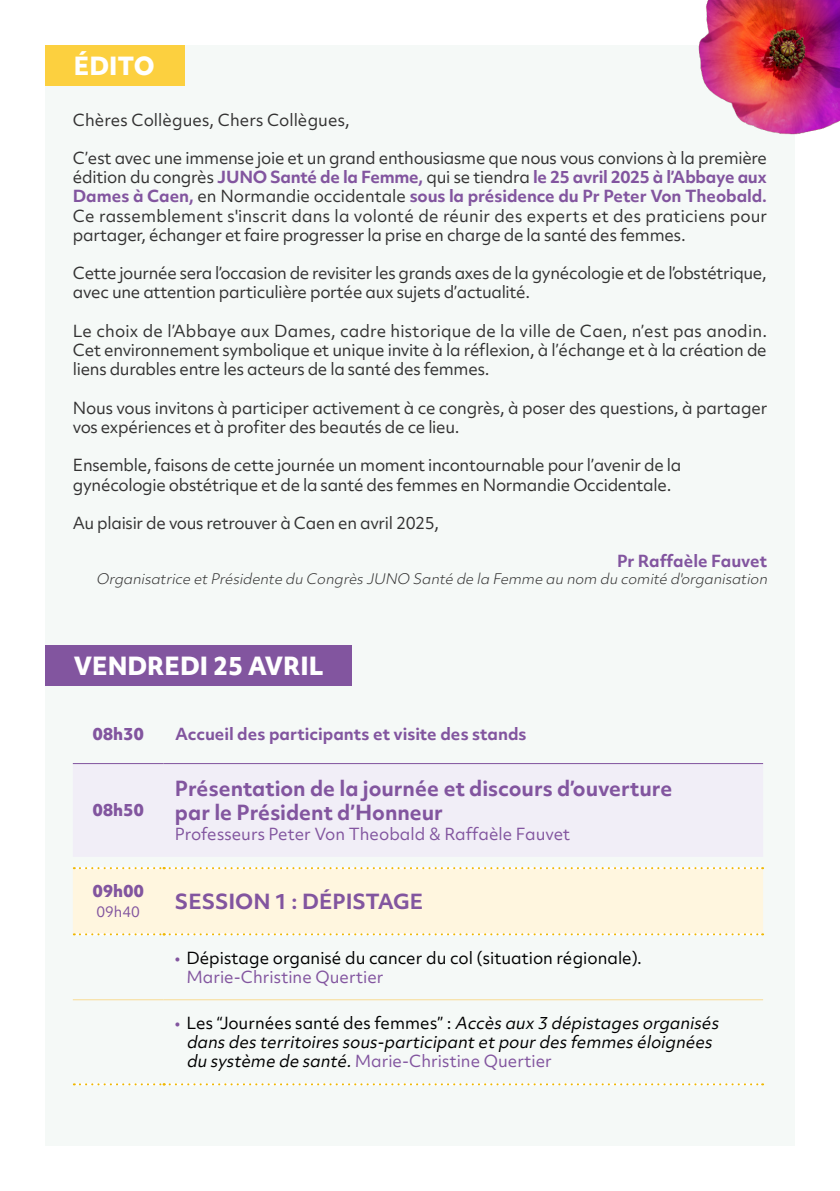
<style>
.page{position:relative;width:840px;height:1191px;background:#fff}
.page>*{position:absolute;margin:0;border:0;box-sizing:border-box;transform-origin:0 0}
.t1{font:800 24px "Objektiv Mk 2";color:#fff;scale:.96 1}
.t2{font:700 20px/24px "Objektiv Mk 2";color:#82559f}
.t3{font:16px/19.2px "Objektiv Mk 2";letter-spacing:-.02em;color:#333232}
.t4{font:italic 16px/19.2px "Objektiv Mk 2";color:#000}
.t5{font:16px/19.2px "Objektiv Mk 2";color:#000}
.t6{font:700 16px "Objektiv Mk 2";color:#82559f}
.t7{font:16px "Objektiv Mk 2";color:#82559f}
.t8{font:16px "Objektiv Mk 2";color:#333232}
.t9{font:800 16px "Objektiv Mk 2";color:#82559f}
.t10{font:italic 300 14px "Objektiv Mk 2";color:#333232}
.t11{font:14px "Objektiv Mk 2";color:#82559f}
.s1{font-weight:700;color:#82559f}
.s2{color:#82559f}
.s3{font-style:normal;color:#82559f}
.s4{font-style:normal}
</style>
<div class="page">
<div style="left:45px;top:45px;width:749px;height:1100px;background:#f5f9f7"></div>
<div style="left:45px;top:45px;width:139px;height:41px;background:#fcd03f"></div>
<div style="left:45px;top:645px;width:306px;height:41px;background:#82559f"></div>
<img style="left:698px;top:0;width:141px;height:135px">
<div style="left:73px;top:764px;width:689px;height:92px;background:#f1eef7"></div>
<div style="left:73px;top:868px;width:689px;height:66px;background:#fff6df"></div>
<svg style="left:74px;top:867px;width:688px;height:2px"></svg>
<svg style="left:74px;top:933px;width:688px;height:2px"></svg>
<svg style="left:74px;top:1083px;width:688px;height:2px"></svg>
<hr style="left:73px;top:763px;width:90px;height:1px;background:#82559f">
<hr style="left:163px;top:763px;width:599px;height:1px;background:#82559f">
<hr style="left:73px;top:999px;width:90px;height:1px;background:#f9db94">
<hr style="left:163px;top:999px;width:599px;height:1px;background:#f9db94">
<h1 class="t1" style="left:74px;top:49px;width:86px">ÉDITO</h1>
<p class="t8" style="left:73px;top:108px;width:278px">Chères Collègues, Chers Collègues,</p>
<p class="t3" style="left:73px;top:148px;width:695px;text-align:justify">C’est avec une immense joie et un grand enthousiasme que nous vous convions à la première édition du congrès <span class="s1">JUNO Santé de la Femme,</span> qui se tiendra <span class="s1">le 25 avril 2025 à l’Abbaye aux Dames à Caen,</span> en Normandie occidentale <span class="s1">sous la présidence du Pr Peter Von Theobald.<br></span>Ce rassemblement s'inscrit dans la volonté de réunir des experts et des praticiens pour partager, échanger et faire progresser la prise en charge de la santé des femmes.</p>
<p class="t3" style="left:73px;top:263px;width:695px">Cette journée sera l’occasion de revisiter les grands axes de la gynécologie et de l’obstétrique, avec une attention particulière portée aux sujets d’actualité.</p>
<p class="t3" style="left:73px;top:321px;width:695px;text-align:justify">Le choix de l’Abbaye aux Dames, cadre historique de la ville de Caen, n’est pas anodin.<br>Cet environnement symbolique et unique invite à la réflexion, à l’échange et à la création de liens durables entre les acteurs de la santé des femmes.</p>
<p class="t3" style="left:73px;top:398px;width:695px">Nous vous invitons à participer activement à ce congrès, à poser des questions, à partager vos expériences et à profiter des beautés de ce lieu.</p>
<p class="t3" style="left:73px;top:455px;width:609px">Ensemble, faisons de cette journée un moment incontournable pour l’avenir de la gynécologie obstétrique et de la santé des femmes en Normandie Occidentale.</p>
<p class="t3" style="left:73px;top:513px;width:367px">Au plaisir de vous retrouver à Caen en avril 2025,</p>
<p class="t6" style="left:616px;top:550px;width:151px">Pr Raffaèle Fauvet</p>
<p class="t10" style="left:96px;top:569px;width:675px">Organisatrice etPrésidente du Congrès JUNO Santé de la Femme au nom du comité d'organisation</p>
<h1 class="t1" style="left:74px;top:648px;width:261px">VENDREDI 25 AVRIL</h1>
<p class="t9" style="left:92px;top:722px;width:53px">08h30</p>
<p class="t6" style="left:175px;top:722px;width:353px">Accueil des participants et visite des stands</p>
<p class="t9" style="left:92px;top:798px;width:53px">08h50</p>
<p class="t9" style="left:92px;top:879px;width:53px">09h00</p>
<p class="t11" style="left:96px;top:902px;width:45px">09h40</p>
<p class="t2" style="left:175px;top:776px;width:498px">Présentation de la journée et discours d’ouverture par le Président d’Honneur</p>
<p class="t7" style="left:175px;top:822px;width:396px">Professeurs Peter Von Theobald &amp; Raffaèle Fauvet</p>
<p class="t2" style="left:175px;top:889px;width:249px">SESSION 1 : DÉPISTAGE</p>
<p class="t5" style="left:186px;top:947px;width:457px;text-indent:-11px"><span class="s2">•</span> Dépistage organisé du cancer du col (situation régionale).<br><span class="s2">Marie-Christine Quertier</span></p>
<p class="t4" style="left:186px;top:1013px;width:537px;text-indent:-11px"><span class="s3">•</span> <span class="s4">Le s “J o u r n é e s s a nté d e s fe m m e s” :</span> Accès aux 3 dépistages organisés dans des territoires sous-participantetpourdes femmes éloignées du système de santé.<span class="s3">Marie-Christine Quertier</span></p>
</div>
